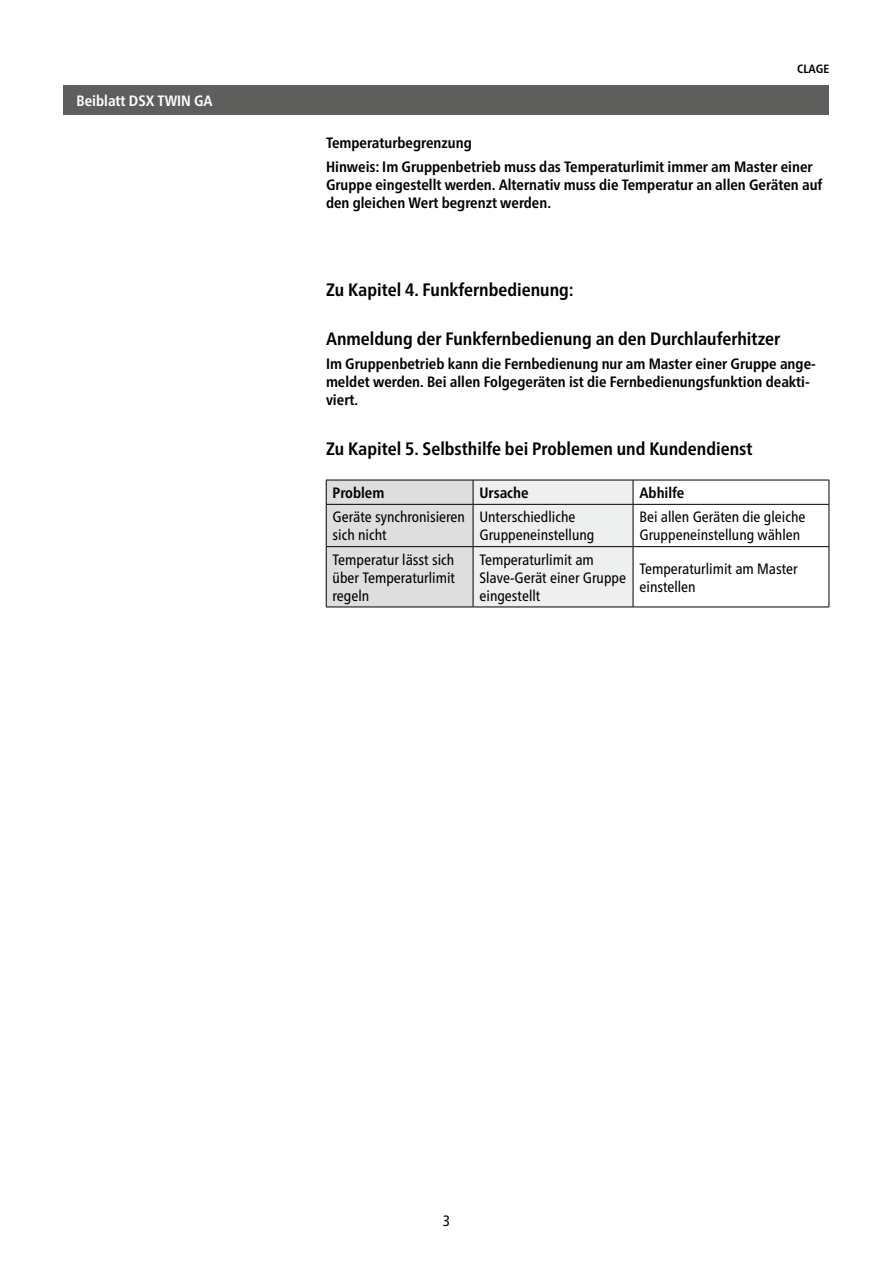
<style>
.page{position:relative;width:893px;height:1263px;background:#fff}
.page>*{position:absolute;margin:0;border:0;box-sizing:border-box;transform-origin:0 0}
.t1{font:700 condensed 18px "Frutiger Neue LTW1 G";color:#000}
.t2{font:700 condensed 15px/18px "Frutiger Neue LTW1 G";color:#000}
.t3{font:condensed 15px/18px "Frutiger Neue LTW1 G";color:#000}
.t4{font:700 condensed 15px "Frutiger Neue LTW1 G";color:#fff}
.t5{font:700 condensed 12px "Frutiger Neue LTW1 G";color:#000}
</style>
<div class="page">
<div style="left:64px;top:85px;width:765px;height:30px;background:#5e5e5d"></div>
<hr style="left:633px;top:480px;width:196px;height:1px;background:#000">
<svg style="left:326px;top:480px;width:308px;height:127px"></svg>
<svg style="left:829px;top:480px;width:1px;height:24px"></svg>
<hr style="left:326px;top:504px;width:147px;height:1px;background:#000">
<hr style="left:326px;top:505px;width:1px;height:41px;background:#000">
<hr style="left:473px;top:504px;width:160px;height:1px;background:#000">
<hr style="left:473px;top:505px;width:1px;height:41px;background:#000">
<hr style="left:633px;top:504px;width:196px;height:1px;background:#000">
<hr style="left:633px;top:505px;width:1px;height:41px;background:#000">
<hr style="left:829px;top:505px;width:1px;height:41px;background:#000">
<hr style="left:326px;top:546px;width:147px;height:1px;background:#000">
<hr style="left:326px;top:547px;width:1px;height:60px;background:#000">
<hr style="left:473px;top:546px;width:160px;height:1px;background:#000">
<hr style="left:473px;top:547px;width:1px;height:60px;background:#000">
<hr style="left:633px;top:546px;width:196px;height:1px;background:#000">
<hr style="left:633px;top:547px;width:1px;height:60px;background:#000">
<hr style="left:829px;top:547px;width:1px;height:60px;background:#000">
<hr style="left:326px;top:607px;width:147px;height:1px;background:#000">
<hr style="left:473px;top:607px;width:160px;height:1px;background:#000">
<hr style="left:633px;top:607px;width:196px;height:1px;background:#000">
<p class="t4" style="left:77px;top:92px;width:138px">Beiblatt DSX TWIN GA</p>
<p class="t2" style="left:326px;top:133px;width:147px">Temperaturbegrenzung</p>
<p class="t5" style="left:797px;top:62px;width:34px">CLAGE</p>
<p class="t2" style="left:326px;top:158px;width:498px">Hinweis: Im Gruppenbetrieb muss das Temperaturlimit immer am Master einer<br>Gruppe eingestellt werden. Alternativ muss die Temperatur an allen Geräten auf den gleichen Wert begrenzt werden.</p>
<p class="t1" style="left:326px;top:279px;width:249px">Zu Kapitel 4. Funkfernbedienung:</p>
<p class="t1" style="left:326px;top:328px;width:456px">Anmeldung der Funkfernbedienung an den Durchlauferhitzer</p>
<p class="t2" style="left:326px;top:355px;width:491px">Im Gruppenbetrieb kann die Fernbedienung nur am Master einer Gruppe ange&shy;meldet werden. Bei allen Folgegeräten ist die Fernbedienungsfunktion deakti&shy;viert.</p>
<p class="t1" style="left:326px;top:438px;width:428px">Zu Kapitel 5. Selbsthilfe bei Problemen und Kundendienst</p>
<p class="t2" style="left:333px;top:484px;width:53px">Problem</p>
<p class="t2" style="left:479px;top:484px;width:51px">Ursache</p>
<p class="t2" style="left:639px;top:484px;width:46px">Abhilfe</p>
<p class="t3" style="left:333px;top:508px;width:134px">Geräte synchronisieren sich nicht</p>
<p class="t3" style="left:479px;top:508px;width:116px">Unterschiedliche<br>Gruppeneinstellung</p>
<p class="t3" style="left:639px;top:508px;width:168px">Bei allen Geräten die gleiche<br>Gruppeneinstellung wählen</p>
<p class="t3" style="left:333px;top:550px;width:124px;text-align:justify">Temperatur lässt sich über Temperaturlimit regeln</p>
<p class="t3" style="left:479px;top:550px;width:148px">Temperaturlimit am<br>Slave-Gerät einer Gruppe eingestellt</p>
<p class="t3" style="left:639px;top:559px;width:160px">Temperaturlimit am Master einstellen</p>
<p class="t3" style="left:443px;top:1212px;width:9px">3</p>
</div>
